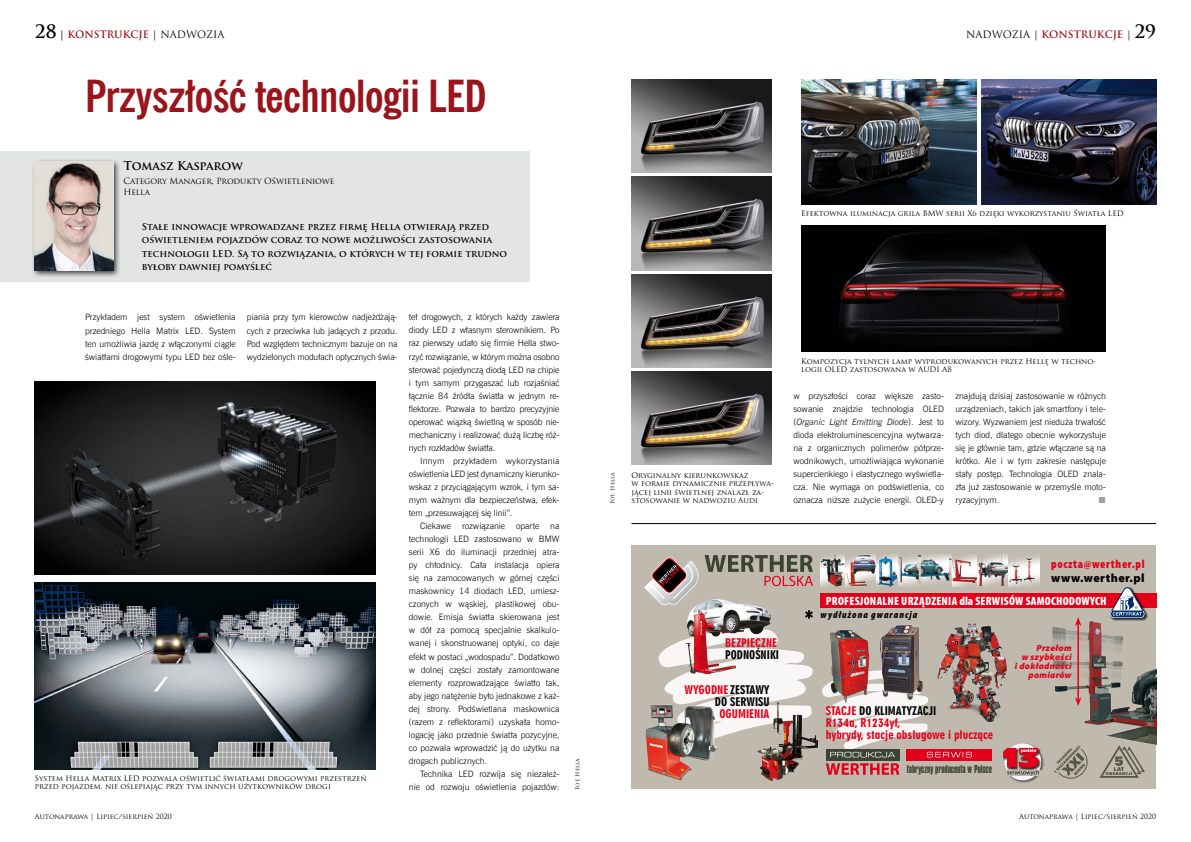
<style>
.page{position:relative;width:1191px;height:842px;background:#fff}
.page>*{position:absolute;margin:0;border:0;box-sizing:border-box;transform-origin:0 0}
.t1{font:700 44px "News Goth Cn EU";letter-spacing:-.015em;color:#9a141c}
.t2{font:900 condensed 12px "Myriad Pro";letter-spacing:.02em;color:#fff}
.t3{font:900 condensed 12px "Myriad Pro";letter-spacing:.055em;color:#e2001a}
.t4{font:700 12px "Trajan Pro";letter-spacing:-.02em;color:#000}
.t5{font:900 12px "Myriad Pro";letter-spacing:.035em;color:#000}
.t6{font:11px/12px "Geometr 706 Blk Cn PL";color:#e2001a}
.t7{font:11px/12px "Geometr 706 Blk Cn PL";color:#000;text-align:right}
.t8{font:700 10px "Trajan Pro";color:#9a141c}
.t9{font:italic 900 condensed 10px "Myriad Pro";letter-spacing:.11em;color:#000}
.t10{font:9.5px "Compacta PL";letter-spacing:-.01em;color:#3c4234}
.t11{font:700 9.2px/13.5px "Trajan Pro";color:#000}
.t12{font:italic 900 9px/9px "Myriad Pro";letter-spacing:.035em;color:#e2001a;text-align:right}
.t13{font:8.8px/13px "News Goth Lt EU";color:#000;text-align:justify}
.t14{font:8.8px "Zapf Dingbats ITC";color:#9c9e9f}
.t15{font:8.4px/10.8px "Trajan Pro";letter-spacing:-.015em;color:#000}
.t16{font:7.5px/8.5px "Trajan Pro";color:#000}
.t17{font:7px "Trajan Pro";color:#000}
.t18{font:5.5px "Trajan Pro";color:#000}
.s1{font-size:18px;color:#000}
.s2{color:#000}
.s3{font-weight:400;color:#000}
.s4{font-style:italic}
.s5{color:#e2001a}
</style>
<div class="page">
<div style="left:0;top:152px;width:530px;height:130px;background:#e3e4e4"></div>
<div style="left:31px;top:158px;width:90px;height:120px;background:#000;opacity:.75"></div>
<img style="left:35px;top:162px;width:78px;height:108px">
<img style="left:35px;top:381px;width:341px;height:194px">
<img style="left:35px;top:583px;width:341px;height:186px">
<img style="left:631px;top:79px;width:141px;height:94px">
<img style="left:631px;top:274px;width:141px;height:94px">
<img style="left:631px;top:177px;width:141px;height:93px">
<img style="left:631px;top:372px;width:141px;height:93px">
<img style="left:801px;top:79px;width:175px;height:125px">
<img style="left:981px;top:79px;width:175px;height:125px">
<hr style="left:631px;top:523px;width:525px;height:1px;background:#000">
<img style="left:801px;top:226px;width:305px;height:126px">
<div style="left:631px;top:545px;width:525px;height:244px;background:#c0b9ae"></div>
<div style="left:907px;top:749px;width:85px;height:11px;background:#e2001a"></div>
<svg style="left:972px;top:555px;width:5px;height:30px"></svg>
<svg style="left:977px;top:555px;width:31px;height:31px"></svg>
<svg style="left:1008px;top:556px;width:31px;height:30px"></svg>
<img style="left:972px;top:623px;width:35px;height:99px">
<img style="left:647px;top:757px;width:67px;height:24px">
<img style="left:760px;top:757px;width:43px;height:24px">
<svg style="left:825px;top:763px;width:74px;height:12px"></svg>
<img style="left:1045px;top:607px;width:111px;height:138px">
<hr style="left:1077px;top:623px;width:2px;height:77px;background:#e2001a">
<svg style="left:1075px;top:617px;width:6px;height:9px"></svg>
<svg style="left:1075px;top:697px;width:6px;height:9px"></svg>
<div style="left:820px;top:593px;width:336px;height:14px;background:#e2001a"></div>
<div style="left:1109px;top:587px;width:39px;height:35px;background:#000;opacity:.75"></div>
<svg style="left:1110px;top:587px;width:34px;height:31px"></svg>
<div style="left:1003px;top:743px;width:41px;height:40px;background:#000;opacity:.5"></div>
<div style="left:1004px;top:743px;width:37px;height:37px;border:5px solid #fff;border-radius:50%"></div>
<div style="left:1002px;top:747px;width:39px;height:24px;background:#000;opacity:.75"></div>
<svg style="left:1003px;top:748px;width:40px;height:28px"></svg>
<svg style="left:1099px;top:745px;width:46px;height:33px"></svg>
<svg style="left:1054px;top:745px;width:33px;height:34px"></svg>
<svg style="left:826px;top:757px;width:73px;height:3px"></svg>
<img style="left:644px;top:555px;width:328px;height:202px">
<p class="t8" style="left:35px;top:28px;width:191px"><span class="s1">28</span> <span class="s2">|</span> KONSTRUKCJE <span class="s3">| NADWOZIA</span></p>
<h1 class="t1" style="left:85px;top:69px;width:403px">Przyszłość technologii LED</h1>
<h2 class="t4" style="left:123px;top:158px;width:121px">Tomasz Kasparow</h2>
<p class="t15" style="left:123px;top:176px;width:212px">Category Manager, Produkty Oświetleniowe<br>Hella</p>
<p class="t11" style="left:142px;top:220px;width:367px">Stałe innowacje wprowadzane przez firmę Hella otwierają przed oświetleniem pojazdów coraz to nowe możliwości zastosowania technologii LED. Są to rozwiązania, o których w tej formie trudno byłoby dawniej pomyśleć</p>
<p class="t13" style="left:85px;top:311px;width:152px">Przykładem jest system oświetlenia przedniego Hella Matrix LED. System ten umożliwia jazdę z włączonymi ciągle światłami drogowymi typu LED bez ośle-</p>
<p class="t13" style="left:247px;top:311px;width:152px">piania przy tym kierowców nadjeżdżają&shy;cych z przeciwka lub jadących z przodu.<br>Pod względem technicznym bazuje on na wydzielonych modułach optycznych świa-</p>
<p class="t16" style="left:35px;top:774px;width:333px">System Hella Matrix LED pozwala oświetlić światłami drogowymi przestrzeń przed pojazdem, nie oślepiając przy tym innych użytkowników drogi</p>
<p class="t17" style="left:35px;top:812px;width:138px">Autonaprawa | Lipiec/sierpień 2020</p>
<p class="t13" style="left:409px;top:311px;width:152px">teł drogowych, z których każdy zawiera diody LED z własnym sterownikiem. Po raz pierwszy udało się firmie Hella stwo&shy;rzyć rozwiązanie, w którym można osobno sterować pojedynczą diodą LED na chipie i tym samym przygaszać lub rozjaśniać łącznie 84 źródła światła w jednym re&shy;flektorze. Pozwala to bardzo precyzyjnie operować wiązką świetlną w sposób nie&shy;mechaniczny i realizować dużą liczbę róż&shy;nych rozkładów światła.</p>
<p class="t13" style="left:409px;top:454px;width:152px;text-indent:11px">Innym przykładem wykorzystania oświetlenia LED jest dynamiczny kierunko&shy;wskaz z przyciągającym wzrok, i tym sa&shy;mym ważnym dla bezpieczeństwa, efek&shy;tem „przesuwającej się linii”.</p>
<p class="t13" style="left:409px;top:520px;width:152px;text-indent:11px">Ciekawe rozwiązanie oparte na technologii LED zastosowano w BMW serii X6 do iluminacji przedniej atra&shy;py chłodnicy. Cała instalacja opiera się na zamocowanych w górnej części maskownicy 14 diodach LED, umiesz&shy;czonych w wąskiej, plastikowej obu&shy;dowie. Emisja światła skierowana jest w dół za pomocą specjalnie skalkulo&shy;wanej i skonstruowanej optyki, co daje efekt w postaci „wodospadu”. Dodatkowo w dolnej części zostały zamontowane elementy rozprowadzające światło tak, aby jego natężenie było jednakowe z każ&shy;dej strony. Podświetlana maskownica (razem z reflektorami) uzyskała homo&shy;logację jako przednie światła pozycyjne, co pozwala wprowadzić ją do użytku na drogach publicznych.</p>
<p class="t13" style="left:409px;top:767px;width:152px;text-align:right">Technika LED rozwija się niezależ&shy;nie od rozwoju oświetlenia pojazdów:</p>
<p class="t18" style="left:574px;top:790px;width:33px;rotate:-90deg">Fot. Hella</p>
<p class="t8" style="left:966px;top:28px;width:191px"><span class="s3">NADWOZIA |</span> KONSTRUKCJE <span class="s3">|</span> <span class="s1">29</span></p>
<p class="t16" style="left:801px;top:209px;width:324px">Efektowna iluminacja grila BMW serii X6 dzięki wykorzystaniu Światła LED</p>
<p class="t18" style="left:609px;top:504px;width:33px;rotate:-90deg">Fot. Hella</p>
<p class="t16" style="left:631px;top:470px;width:144px">Oryginalny kierunkowskaz<br>w formie dynamicznie przepływa&shy;jącej linii świetlnej znalazł za&shy;stosowanie w nadwoziu Audi</p>
<p class="t16" style="left:801px;top:357px;width:297px">Kompozycja tylnych lamp wyprodukowanych przez Hellę w techno&shy;logii OLED zastosowana w AUDI A8</p>
<p class="t13" style="left:793px;top:389px;width:152px">w przyszłości coraz większe zasto&shy;sowanie znajdzie technologia OLED (<span class="s4">Organic Light Emitting Diode</span>). Jest to dioda elektroluminescencyjna wytwarza&shy;na z organicznych polimerów półprze&shy;wodnikowych, umożliwiająca wykonanie supercienkiego i elastycznego wyświetla&shy;cza. Nie wymaga on podświetlenia, co oznacza niższe zużycie energii. OLED-y</p>
<p class="t13" style="left:955px;top:389px;width:152px">znajdują dzisiaj zastosowanie w różnych urządzeniach, takich jak smartfony i tele&shy;wizory. Wyzwaniem jest nieduża trwałość tych diod, dlatego obecnie wykorzystuje się je głównie tam, gdzie włączane są na krótko. Ale i w tym zakresie następuje stały postęp. Technologia OLED znala&shy;zła już zastosowanie w przemyśle moto&shy;ryzacyjnym.</p>
<p class="t14" style="left:1098px;top:496px;width:8px">■</p>
<p class="t6" style="left:725px;top:637px;width:54px">BEZPIECZNE</p>
<p class="t7" style="left:725px;top:649px;width:55px">PODNOŚNIKI</p>
<p class="t7" style="left:684px;top:684px;width:87px"><span class="s5">WYGODNE</span> ZESTAWY<br>DO SERWISU</p>
<p class="t6" style="left:719px;top:708px;width:52px">OGUMIENIA</p>
<h2 class="t3" style="left:1051px;top:556px;width:95px">POCZTA@WERTHER.PL</h2>
<h2 class="t5" style="left:1051px;top:570px;width:95px">www.werther.pl</h2>
<h2 class="t2" style="left:826px;top:593px;width:282px">PROFESJONALNE URZĄDZENIA DLA SERWISÓW SAMOCHODOWYCH</h2>
<p class="t9" style="left:820px;top:608px;width:98px">wydłużona gwarancja</p>
<p class="t6" style="left:825px;top:705px;width:169px">STACJE <span class="s2">DO KLIMATYZACJI<br></span>R134A, R1234YF,<br>HYBRYDY, STACJE OBSŁUGOWE I PŁUCZĄCE</p>
<p class="t10" style="left:907px;top:763px;width:87px">fabryczny producenta w Polsce</p>
<p class="t12" style="left:1014px;top:643px;width:58px">Przełom<br>w szybkości<br>i dokładności pomiarów</p>
<p class="t17" style="left:1019px;top:812px;width:138px">Autonaprawa | Lipiec/sierpień 2020</p>
</div>
